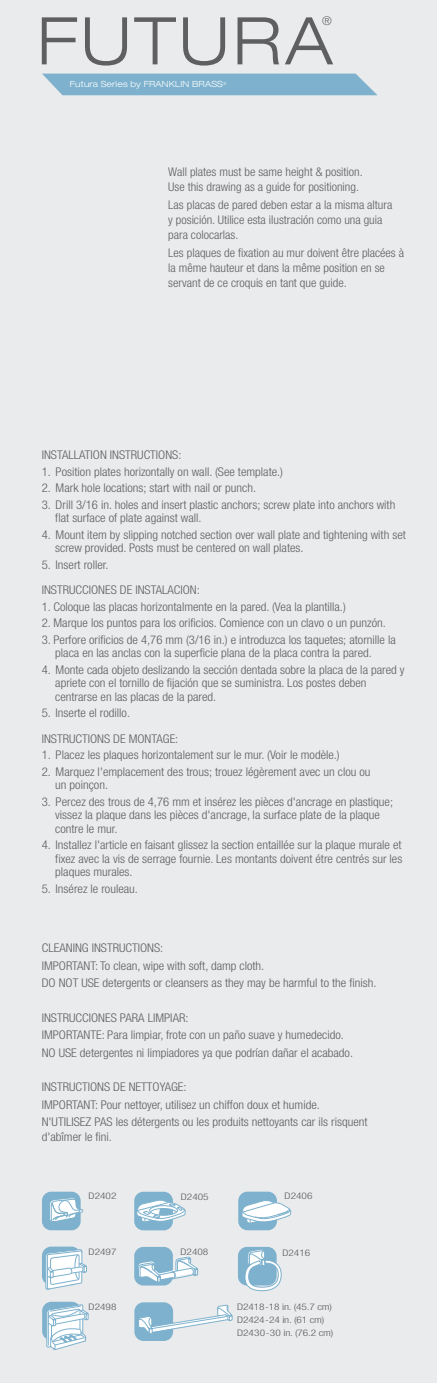
<style>
.page{position:relative;width:437px;height:1383px;background:#fff}
.page>*{position:absolute;margin:0;border:0;box-sizing:border-box;transform-origin:0 0}
.t1{font:300 expanded 65.85px "Helvetica Neue";letter-spacing:.04em;color:#5f5f62}
.t2{font:300 condensed 12px/13.5px "Helvetica Neue";color:#5f5f62;scale:1.06 1}
.t3{font:300 condensed 12px/15px "Helvetica Neue";color:#5f5f62;scale:1.04 1}
.t4{font:300 expanded 12px "Helvetica Neue";color:#5f5f62}
.t5{font:300 condensed 9px/13px "Helvetica Neue";color:#5f5f62;scale:1.25 1}
.t6{font:300 expanded 8.55px "Helvetica Neue";letter-spacing:.02em;color:#fff}
</style>
<div class="page">
<div style="left:0;top:0;width:436px;height:1383px;background:#eaebec"></div>
<div style="left:238px;top:1192px;width:38px;height:38px;background:#7db1cd;border-radius:9px"></div>
<svg style="left:242px;top:1200px;width:49px;height:24px"></svg>
<div style="left:134px;top:1247px;width:39px;height:39px;background:#7db1cd;border-radius:9px"></div>
<svg style="left:138px;top:1255px;width:60px;height:28px"></svg>
<div style="left:42px;top:1302px;width:39px;height:38px;background:#7db1cd;border-radius:9px"></div>
<svg style="left:46px;top:1304px;width:42px;height:46px"></svg>
<div style="left:42px;top:1192px;width:39px;height:38px;background:#7db1cd;border-radius:9px"></div>
<svg style="left:49px;top:1198px;width:34px;height:25px"></svg>
<div style="left:42px;top:1247px;width:39px;height:38px;background:#7db1cd;border-radius:9px"></div>
<svg style="left:45px;top:1249px;width:42px;height:41px"></svg>
<div style="left:134px;top:1302px;width:39px;height:39px;background:#7db1cd;border-radius:9px"></div>
<svg style="left:137px;top:1304px;width:95px;height:30px"></svg>
<div style="left:237px;top:1247px;width:39px;height:38px;background:#7db1cd;border-radius:9px"></div>
<svg style="left:244px;top:1248px;width:37px;height:43px"></svg>
<div style="left:134px;top:1192px;width:39px;height:38px;background:#7db1cd;border-radius:9px"></div>
<svg style="left:137px;top:1200px;width:48px;height:23px"></svg>
<div style="left:42px;top:74px;width:335px;height:21px;background:#7db1cd"></div>
<p class="t4" style="left:322px;top:13px;width:11px">®</p>
<h1 class="t1" style="left:37px;top:2px;width:296px">FUTURA</h1>
<p class="t6" style="left:70px;top:79px;width:158px">Futura Series by FRANKLIN BRASS<sup>®</sup></p>
<p class="t3" style="left:168px;top:164px;width:188px">Wall plates must be same height &amp; position.<br>Use this drawing as a guide for positioning.</p>
<p class="t3" style="left:168px;top:197px;width:216px">Las placas de pared deben estar a la misma altura y posición. Utilice esta ilustración como una guia para colocarlas.</p>
<p class="t3" style="left:168px;top:245px;width:228px">Les plaques de fixation au mur doivent être placées à la même hauteur et dans la même position en se servant de ce croquis en tant que guide.</p>
<p class="t2" style="left:42px;top:448px;width:133px">INSTALLATION INSTRUCTIONS:</p>
<p class="t2" style="left:42px;top:464px;width:229px">1. Position plates horizontally on wall. (See template.)</p>
<p class="t2" style="left:42px;top:481px;width:203px">2. Mark hole locations; start with nail or punch.</p>
<p class="t2" style="left:55px;top:497px;width:322px;text-indent:-13px">3. Drill 3/16 in. holes and insert plastic anchors; screw plate into anchors with flat surface of plate against wall.</p>
<p class="t2" style="left:55px;top:527px;width:332px;text-indent:-13px">4. Mount item by slipping notched section over wall plate and tightening with set screw provided. Posts must be centered on wall plates.</p>
<p class="t2" style="left:42px;top:551px;width:150px;line-height:25.5px">5. Insert roller.<br>INSTRUCCIONES DE INSTALACION:</p>
<p class="t2" style="left:42px;top:599px;width:288px">1. Coloque las placas horizontalmente en la pared. (Vea la plantilla.)</p>
<p class="t2" style="left:42px;top:616px;width:325px">2. Marque los puntos para los orificios. Comience con un clavo o un punzón.</p>
<p class="t2" style="left:55px;top:632px;width:322px;text-indent:-13px">3. Perfore orificios de 4,76 mm (3/16 in.) e introduzca los taquetes; atornille la placa en las anclas con la superficie plana de la placa contra la pared.</p>
<p class="t2" style="left:55px;top:662px;width:330px;text-indent:-13px">4. Monte cada objeto deslizando la sección dentada sobre la placa de la pared y apriete con el tornillo de fijación que se suministra. Los postes deben centrarse en las placas de la pared.</p>
<p class="t2" style="left:42px;top:700px;width:130px;line-height:25.5px">5. Inserte el rodillo.<br>INSTRUCTIONS DE MONTAGE:</p>
<p class="t2" style="left:42px;top:748px;width:282px">1. Placez les plaques horizontalement sur le mur. (Voir le modèle.)</p>
<p class="t2" style="left:55px;top:764px;width:298px;text-indent:-13px">2. Marquez l'emplacement des trous; trouez légèrement avec un clou ou un poinçon.</p>
<p class="t2" style="left:55px;top:794px;width:320px;text-indent:-13px">3. Percez des trous de 4,76 mm et insérez les pièces d'ancrage en plastique; vissez la plaque dans les pièces d'ancrage, la surface plate de la plaque contre le mur.</p>
<p class="t2" style="left:55px;top:838px;width:328px;text-align:justify;text-indent:-13px">4. Installez l'article en faisant glissez la section entaillée sur la plaque murale et fixez avec la vis de serrage fournie. Les montants doivent étre centrés sur les plaques murales.</p>
<p class="t2" style="left:42px;top:881px;width:92px">5. Insérez le rouleau.</p>
<p class="t2" style="left:42px;top:939px;width:317px;line-height:17.4px">CLEANING INSTRUCTIONS:<br>IMPORTANT: To clean, wipe with soft, damp cloth.<br>DO NOT USE detergents or cleansers as they may be harmful to the finish.</p>
<p class="t2" style="left:42px;top:1009px;width:295px;line-height:17.4px">INSTRUCCIONES PARA LIMPIAR:<br>IMPORTANTE: Para limpiar, frote con un paño suave y humedecido.<br>NO USE detergentes ni limpiadores ya que podrían dañar el acabado.</p>
<p class="t2" style="left:42px;top:1078px;width:308px;line-height:17.4px">INSTRUCTIONS DE NETTOYAGE:<br>IMPORTANT: Pour nettoyer, utilisez un chiffon doux et humide.<br>N'UTILISEZ PAS les détergents ou les produits nettoyants car ils risquent</p>
<p class="t2" style="left:42px;top:1129px;width:68px">d'abîmer le fini.</p>
<p class="t5" style="left:88px;top:1190px;width:24px">D2402</p>
<p class="t5" style="left:180px;top:1190px;width:24px">D2405</p>
<p class="t5" style="left:284px;top:1190px;width:24px">D2406</p>
<p class="t5" style="left:88px;top:1245px;width:24px">D2497</p>
<p class="t5" style="left:180px;top:1245px;width:24px">D2408</p>
<p class="t5" style="left:282px;top:1246px;width:24px">D2416</p>
<p class="t5" style="left:88px;top:1300px;width:24px">D2498</p>
<p class="t5" style="left:237px;top:1300px;width:78px">D2418-18 in. (45.7 cm)<br>D2424-24 in. (61 cm)<br>D2430-30 in. (76.2 cm)</p>
</div>
